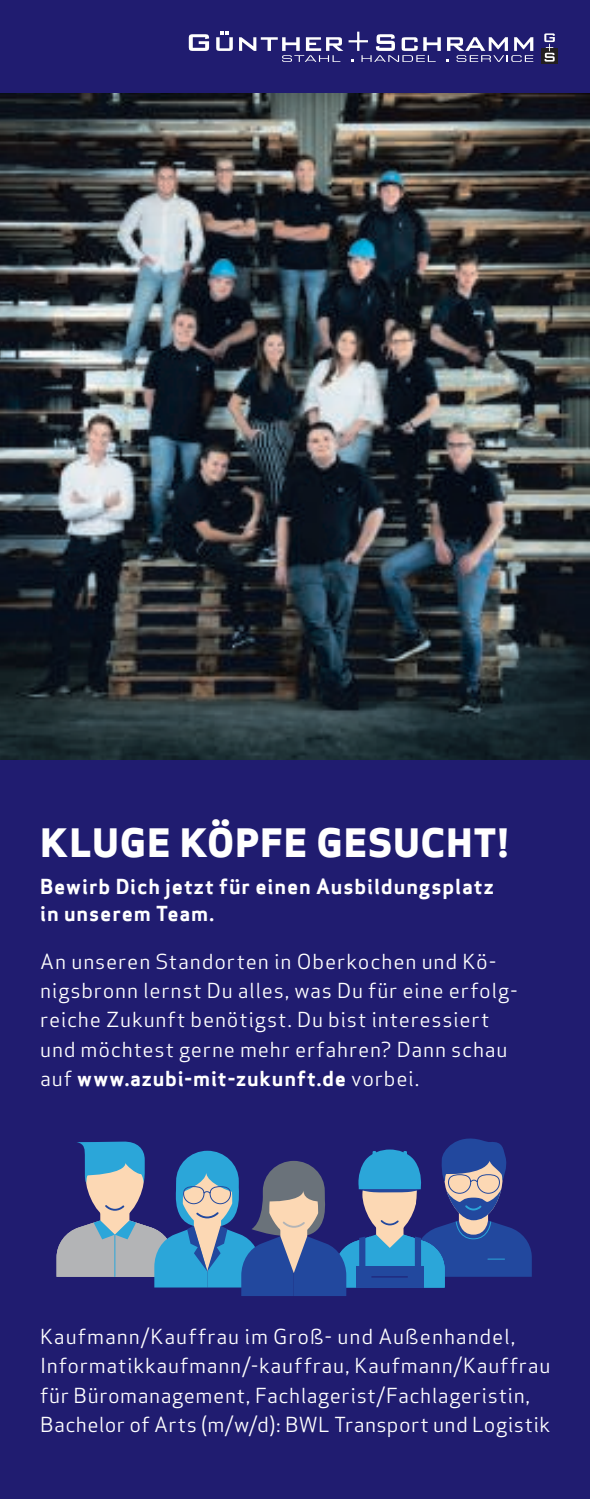
<style>
.page{position:relative;width:590px;height:1499px;background:#fff}
.page>*{position:absolute;margin:0;border:0;box-sizing:border-box;transform-origin:0 0}
.t1{font:700 38.25px "Apex Sans T Extra";letter-spacing:.02em;color:#fff}
.t2{font:20.25px/29.2px "Apex Sans T Book";letter-spacing:.035em;color:#fff}
.t3{font:20.25px/27px "Apex Sans T Bold";letter-spacing:.04em;color:#fff}
.s1{font-family:"Apex Sans T Book"}
</style>
<div class="page">
<div style="left:0;top:0;width:589px;height:94px;background:#201c70"></div>
<div style="left:0;top:759px;width:589px;height:740px;background:#201c70"></div>
<img style="left:0;top:93px;width:589px;height:666px">
<svg style="left:56px;top:1138px;width:475px;height:158px"></svg>
<div style="left:541px;top:47px;width:16px;height:17px;background:#231f20"></div>
<svg style="left:216px;top:31px;width:17px;height:20px"></svg>
<svg style="left:188px;top:34px;width:21px;height:17px"></svg>
<svg style="left:544px;top:33px;width:10px;height:29px"></svg>
<svg style="left:239px;top:32px;width:201px;height:30px"></svg>
<svg style="left:446px;top:37px;width:87px;height:25px"></svg>
<h1 class="t1" style="left:40px;top:817px;width:469px">KLUGE KÖPFE GESUCHT!</h1>
<p class="t3" style="left:40px;top:873px;width:455px">Bewirb Dich jetzt für einen Ausbildungsplatz in unserem Team.</p>
<p class="t2" style="left:40px;top:947px;width:479px">An unseren Standorten in Oberkochen und Kö&shy;nigsbronn lernst Du alles, was Du für eine erfolg&shy;reiche Zukunft benötigst. Du bist interessiert und möchtest gerne mehr erfahren? Dann schau</p>
<p class="t3" style="left:40px;top:1065px;width:380px"><span class="s1">auf</span> www.azubi-mit-zukunft.de <span class="s1">vorbei.</span></p>
<p class="t2" style="left:40px;top:1322px;width:511px">Kaufmann/Kauffrau im Groß- und Außenhandel, Informatikkaufmann/-kauffrau, Kaufmann/Kauffrau für Büromanagement, Fachlagerist/Fachlageristin, Bachelor of Arts (m/w/d): BWL Transport und Logistik</p>
</div>
